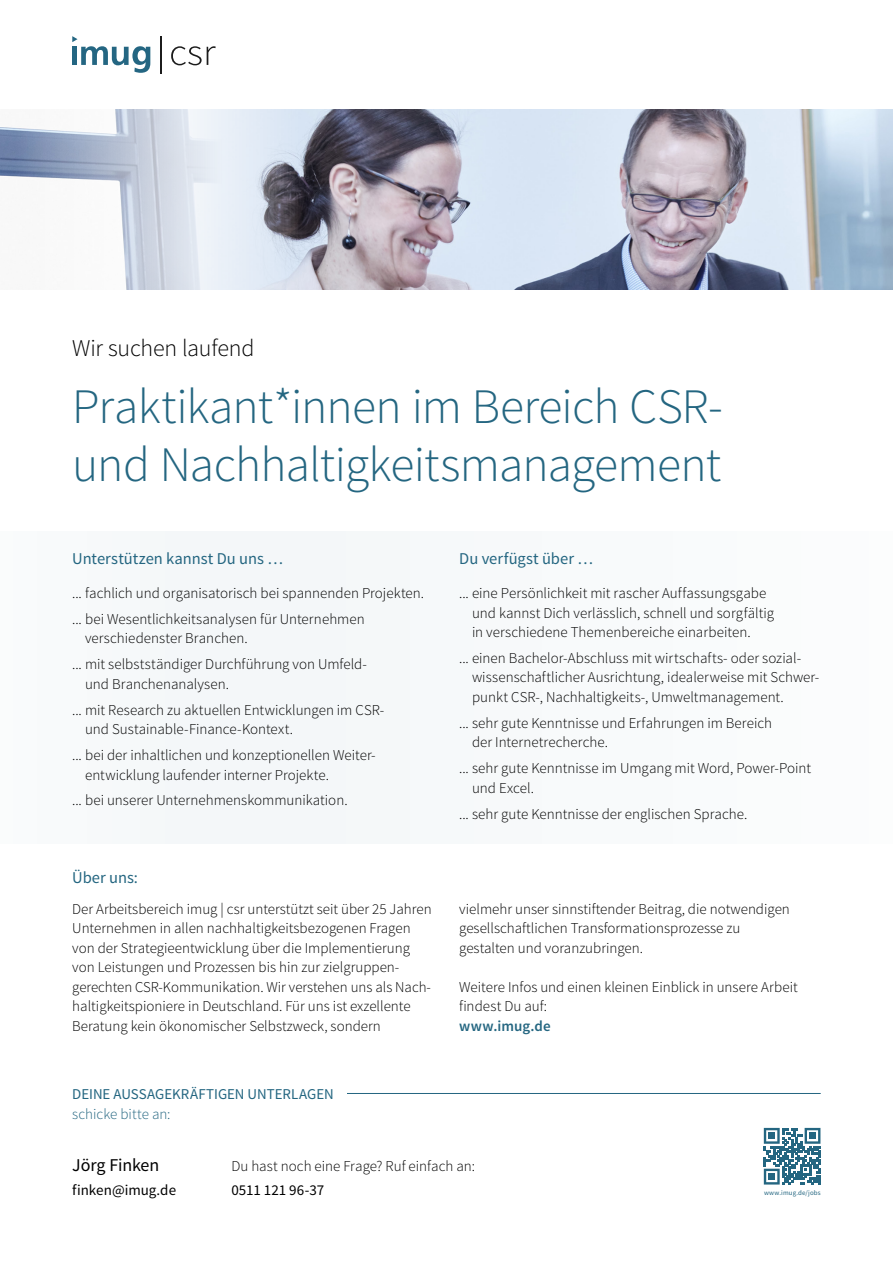
<style>
.page{position:relative;width:893px;height:1263px;background:#fff}
.page>*{position:absolute;margin:0;border:0;box-sizing:border-box;transform-origin:0 0}
.t1{font:300 49.5px/58.5px "Source Sans Pro";letter-spacing:-.02em;color:#246681}
.t2{font:300 24px "Source Sans Pro";letter-spacing:-.01em;color:#000}
.t3{font:18px "Source Sans Pro";letter-spacing:-.005em;color:#000}
.t4{font:16.5px "Source Sans Pro";color:#246681}
.t5{font:300 15px/19.5px "Source Sans Pro";color:#000}
.t6{font:15px "Source Sans Pro";color:#246681}
.t7{font:15px "Source Sans Pro";color:#000}
.t8{font:300 15px "Source Sans Pro";color:#246681}
.t9{font:600 15px "Source Sans Pro";letter-spacing:.005em;color:#246681}
.t10{font:6.9px "Source Sans Pro";letter-spacing:.02em;color:#246681}
</style>
<div class="page">
<img style="left:434px;top:110px;width:459px;height:179px">
<div style="left:0;top:532px;width:893px;height:312px;background:#f7f9fa"></div>
<hr style="left:72px;top:1093px;width:749px;height:1px;background:#246681">
<div style="left:72px;top:1088px;width:274px;height:11px;background:#fff"></div>
<svg style="left:764px;top:1128px;width:56px;height:56px"></svg>
<div style="left:768px;top:1132px;width:7px;height:7px;background:#246681"></div>
<div style="left:809px;top:1132px;width:7px;height:7px;background:#246681"></div>
<div style="left:768px;top:1173px;width:7px;height:7px;background:#246681"></div>
<img style="left:0;top:110px;width:434px;height:179px">
<svg style="left:171px;top:46px;width:45px;height:19px"></svg>
<svg style="left:72px;top:36px;width:78px;height:37px"></svg>
<hr style="left:161px;top:37px;width:1px;height:37px;background:#1c1c1c">
<h2 class="t2" style="left:72px;top:334px;width:184px">Wir suchen laufend</h2>
<h1 class="t1" style="left:72px;top:377px;width:652px">Praktikant*innen im Bereich CSR&shy;und Nachhaltigkeitsmanagement</h1>
<p class="t4" style="left:72px;top:548px;width:212px">Unterstützen kannst Du uns …</p>
<p class="t4" style="left:459px;top:548px;width:135px">Du verfügst über …</p>
<p class="t5" style="left:72px;top:580px;width:353px;line-height:25.8px">... fachlich und organisatorisch bei spannenden Projekten. ... bei Wesentlichkeitsanalysen für Unternehmen</p>
<p class="t5" style="left:72px;top:626px;width:296px;line-height:25.8px;text-indent:13px">verschiedenster Branchen.<br>... mit selbstständiger Durchführung von Umfeld-</p>
<p class="t5" style="left:72px;top:671px;width:314px;line-height:25.8px;text-indent:13px">und Branchenanalysen.<br>... mit Research zu aktuellen Entwicklungen im CSR-</p>
<p class="t5" style="left:72px;top:716px;width:305px;line-height:25.8px;text-indent:13px">und Sustainable-Finance-Kontext.<br>... bei der inhaltlichen und konzeptionellen Weiter-</p>
<p class="t5" style="left:72px;top:762px;width:277px;line-height:25.8px;text-align:center">entwicklung laufender interner Projekte.<br>... bei unserer Unternehmenskommunikation.</p>
<p class="t4" style="left:72px;top:867px;width:67px">Über uns:</p>
<p class="t5" style="left:72px;top:899px;width:361px">Der Arbeitsbereich imug | csr unterstützt seit über 25 Jahren Unternehmen in allen nachhaltigkeitsbezogenen Fragen von der Strategieentwicklung über die Implementierung von Leistungen und Prozessen bis hin zur zielgruppen&shy;gerechten CSR-Kommunikation. Wir verstehen uns als Nach&shy;haltigkeitspioniere in Deutschland. Für uns ist exzellente Beratung kein ökonomischer Selbstzweck, sondern</p>
<p class="t6" style="left:72px;top:1084px;width:263px">DEINE AUSSAGEKRÄFTIGEN UNTERLAGEN</p>
<p class="t5" style="left:472px;top:583px;width:304px;text-indent:-13px">... eine Persönlichkeit mit rascher Auffassungsgabe und kannst Dich verlässlich, schnell und sorgfältig in verschiedene Themenbereiche einarbeiten.</p>
<p class="t5" style="left:472px;top:648px;width:349px;text-indent:-13px">... einen Bachelor-Abschluss mit wirtschafts- oder sozial&shy;wissenschaftlicher Ausrichtung, idealerweise mit Schwer&shy;punkt CSR-, Nachhaltigkeits-, Umweltmanagement.</p>
<p class="t5" style="left:472px;top:713px;width:302px;text-indent:-13px">... sehr gute Kenntnisse und Erfahrungen im Bereich der Internetrecherche.</p>
<p class="t5" style="left:472px;top:758px;width:341px;text-indent:-13px">... sehr gute Kenntnisse im Umgang mit Word, Power-Point und Excel.</p>
<p class="t5" style="left:459px;top:804px;width:290px">... sehr gute Kenntnisse der englischen Sprache.</p>
<p class="t5" style="left:459px;top:899px;width:332px">vielmehr unser sinnstiftender Beitrag, die notwendigen gesellschaftlichen Transformationsprozesse zu gestalten und voranzubringen.</p>
<p class="t5" style="left:459px;top:977px;width:340px">Weitere Infos und einen kleinen Einblick in unsere Arbeit findest Du auf:</p>
<p class="t9" style="left:459px;top:1016px;width:93px">www.imug.de</p>
<p class="t8" style="left:72px;top:1104px;width:100px">schicke bitte an:</p>
<p class="t3" style="left:72px;top:1154px;width:89px">Jörg Finken</p>
<p class="t7" style="left:72px;top:1180px;width:105px">finken@imug.de</p>
<p class="t5" style="left:231px;top:1156px;width:245px">Du hast noch eine Frage? Ruf einfach an:</p>
<p class="t7" style="left:231px;top:1180px;width:94px">0511 121 96-37</p>
<p class="t10" style="left:764px;top:1188px;width:58px">www.imug.de/jobs</p>
</div>
